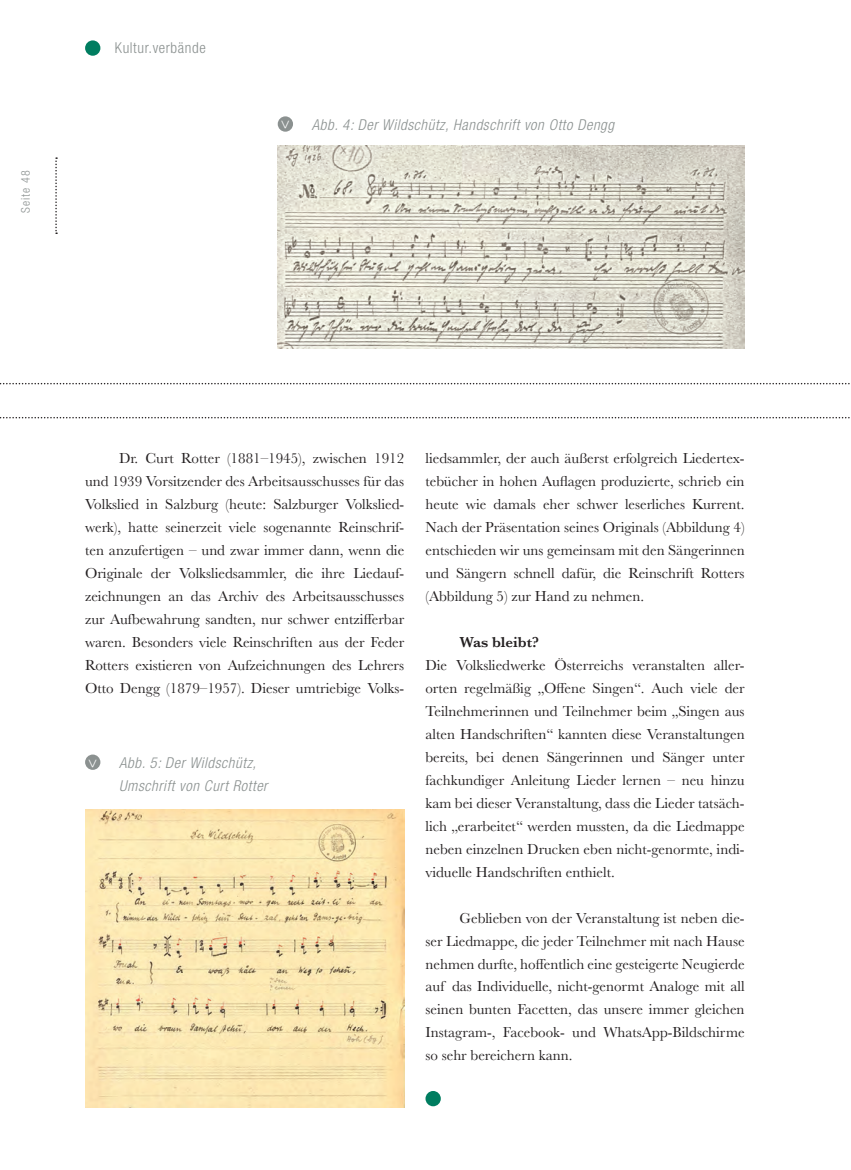
<style>
.page{position:relative;width:851px;height:1170px;background:#fff}
.page>*{position:absolute;margin:0;border:0;box-sizing:border-box;transform-origin:0 0}
.t1{font:15px/23px "Baskerville";color:#231f20;text-align:justify}
.t2{font:italic 300 condensed 15px/22.5px "Helvetica Neue LT Std";letter-spacing:.04em;color:#8b9190}
.t3{font:300 condensed 15px "Helvetica Neue LT Std";letter-spacing:.04em;color:#8b9190}
.t4{font:600 15px "Baskerville";color:#231f20}
.t5{font:300 condensed 15px "Helvetica Neue LT Std";color:#fff}
.t6{font:300 condensed 12px "Helvetica Neue LT Std";letter-spacing:.08em;color:#8b9190}
</style>
<div class="page">
<svg style="left:55px;top:157px;width:2px;height:77px"></svg>
<svg style="left:0;top:383px;width:850px;height:1px"></svg>
<svg style="left:0;top:417px;width:850px;height:1px"></svg>
<div style="left:85px;top:40px;width:15px;height:16px;background:#007d60;border-radius:50%"></div>
<div style="left:425px;top:1090px;width:16px;height:16px;background:#007d60;border-radius:50%"></div>
<img style="left:85px;top:809px;width:319px;height:298px">
<div style="left:85px;top:754px;width:15px;height:15px;background:#8b9190;border-radius:50%"></div>
<img style="left:278px;top:145px;width:466px;height:203px">
<div style="left:278px;top:116px;width:15px;height:16px;background:#8b9190;border-radius:50%"></div>
<p class="t6" style="left:19px;top:213px;width:44px;rotate:-90deg">Seite 48</p>
<p class="t3" style="left:115px;top:39px;width:92px">Kultur.verbände</p>
<p class="t5" style="left:275px;top:129px;width:10px;rotate:-90deg">&lt;</p>
<p class="t2" style="left:312px;top:114px;width:304px">Abb. 4: Der Wildschütz, Handschrift von Otto Dengg</p>
<p class="t1" style="left:85px;top:447px;width:320px;text-indent:34px">Dr. Curt Rotter (1881–1945), zwischen 1912 und 1939 Vorsitzender des Arbeitsausschusses für das Volkslied in Salzburg (heute: Salzburger Volkslied&shy;werk), hatte seinerzeit viele sogenannte Reinschrif&shy;ten anzufertigen – und zwar immer dann, wenn die Originale der Volksliedsammler, die ihre Liedauf&shy;zeichnungen an das Archiv des Arbeitsausschusses zur Aufbewahrung sandten, nur schwer entzifferbar waren. Besonders viele Reinschriften aus der Feder Rotters existieren von Aufzeichnungen des Lehrers Otto Dengg (1879–1957). Dieser umtriebige Volks-</p>
<p class="t1" style="left:425px;top:447px;width:320px">liedsammler, der auch äußerst erfolgreich Liedertex&shy;tebücher in hohen Auflagen produzierte, schrieb ein heute wie damals eher schwer leserliches Kurrent.<br>Nach der Präsentation seines Originals (Abbildung 4) entschieden wir uns gemeinsam mit den Sängerinnen und Sängern schnell dafür, die Reinschrift Rotters (Abbildung 5) zur Hand zu nehmen.</p>
<p class="t4" style="left:459px;top:631px;width:81px">Was bleibt?</p>
<p class="t1" style="left:425px;top:653px;width:320px">Die Volksliedwerke Österreichs veranstalten aller&shy;orten regelmäßig „Offene Singen“. Auch viele der Teilnehmerinnen und Teilnehmer beim „Singen aus alten Handschriften“ kannten diese Veranstaltungen bereits, bei denen Sängerinnen und Sänger unter fachkundiger Anleitung Lieder lernen – neu hinzu kam bei dieser Veranstaltung, dass die Lieder tatsäch&shy;lich „erarbeitet“ werden mussten, da die Liedmappe neben einzelnen Drucken eben nicht-genormte, indi&shy;viduelle Handschriften enthielt.</p>
<p class="t1" style="left:425px;top:906px;width:320px;text-indent:34px">Geblieben von der Veranstaltung ist neben die&shy;ser Liedmappe, die jeder Teilnehmer mit nach Hause nehmen durfte, hoffentlich eine gesteigerte Neugierde auf das Individuelle, nicht-genormt Analoge mit all seinen bunten Facetten, das unsere immer gleichen Instagram-, Facebook- und WhatsApp-Bildschirme so sehr bereichern kann.</p>
<p class="t5" style="left:82px;top:767px;width:10px;rotate:-90deg">&lt;</p>
<p class="t2" style="left:119px;top:752px;width:150px">Abb. 5: Der Wildschütz,<br>Umschrift von Curt Rotter</p>
</div>
